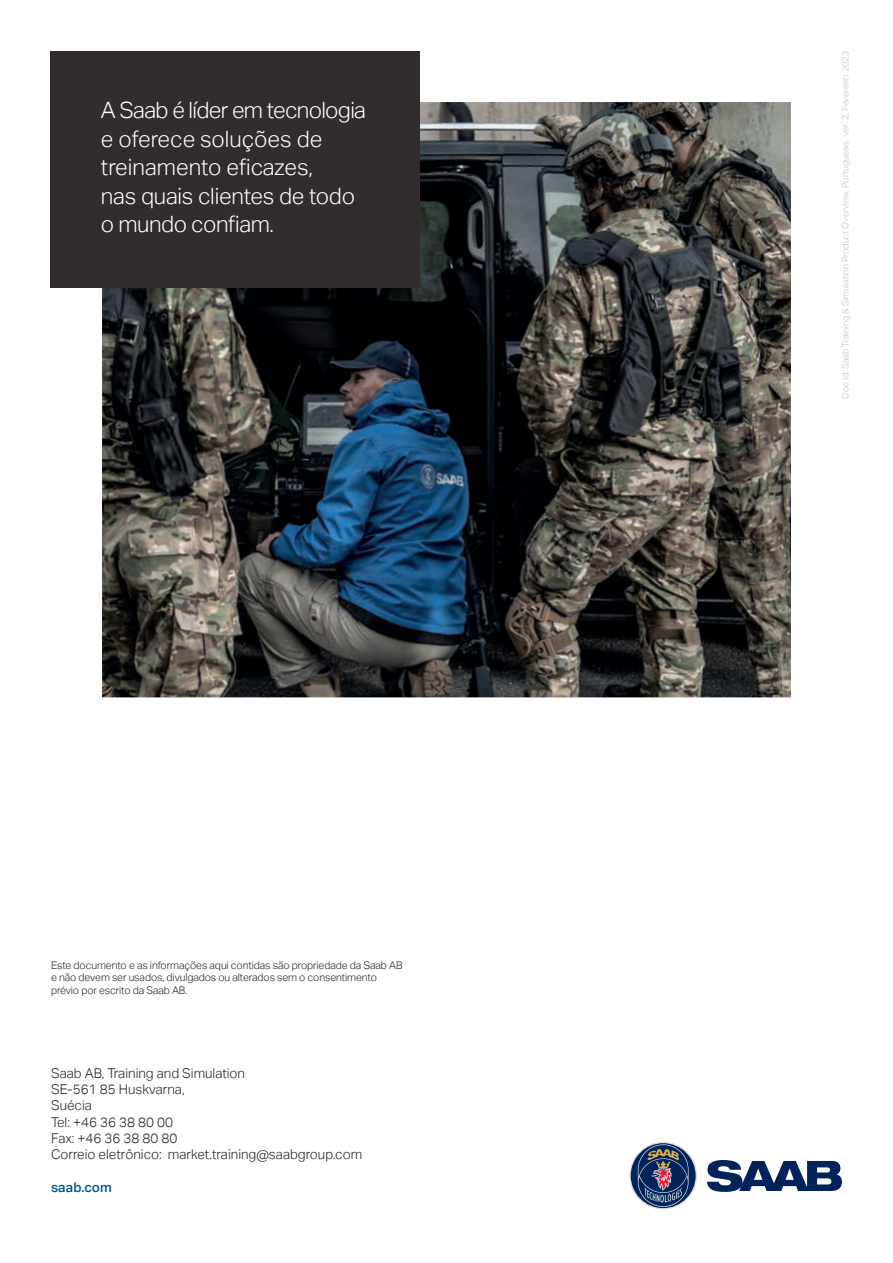
<style>
.page{position:relative;width:893px;height:1263px;background:#fff}
.page>*{position:absolute;margin:0;border:0;box-sizing:border-box;transform-origin:0 0}
.t1{font:300 22.5px/28.5px "Aktiv Grotesk";letter-spacing:-.01em;color:#fff}
.t2{font:300 13.5px/16.2px "Aktiv Grotesk";color:#231f20}
.t3{font:500 13.5px "Aktiv Grotesk";letter-spacing:.01em;color:#015691}
.t4{font:300 10.5px/12.6px "Aktiv Grotesk";letter-spacing:-.01em;color:#231f20}
.t5{font:300 9px "Aktiv Grotesk";color:#bcc4c9}
</style>
<div class="page">
<img style="left:102px;top:102px;width:689px;height:595px">
<svg style="left:629px;top:1142px;width:68px;height:67px"></svg>
<div style="left:631px;top:1143px;width:65px;height:65px;background:#002359;border-radius:50%"></div>
<svg style="left:638px;top:1144px;width:51px;height:63px"></svg>
<svg style="left:707px;top:1160px;width:135px;height:32px"></svg>
<div style="left:50px;top:51px;width:370px;height:236px;background:#322d2c"></div>
<h1 class="t1" style="left:101px;top:96px;width:267px">A Saab é líder em tecnologia e oferece soluções de treinamento eficazes,<br>nas quais clientes de todo o mundo confiam.</h1>
<p class="t4" style="left:51px;top:959px;width:353px">Este documento e as informações aqui contidas são propriedade da Saab AB e não devem ser usados, divulgados ou alterados sem o consentimento prévio por escrito da Saab AB.</p>
<p class="t2" style="left:51px;top:1065px;width:313px">Saab AB, Training and Simulation<br>SE-561 85 Huskvarna,<br>Suécia<br>Tel: +46 36 38 80 00<br>Fax: +46 36 38 80 80<br>Correio eletrônico: market.training@saabgroup.com</p>
<p class="t3" style="left:51px;top:1180px;width:62px">saab.com</p>
<p class="t5" style="left:840px;top:399px;width:349px;rotate:-90deg">Doc id: Saab Training &amp; Simulation Product Overview, Portuguese, ver. 2, Fevereiro 2023</p>
</div>
